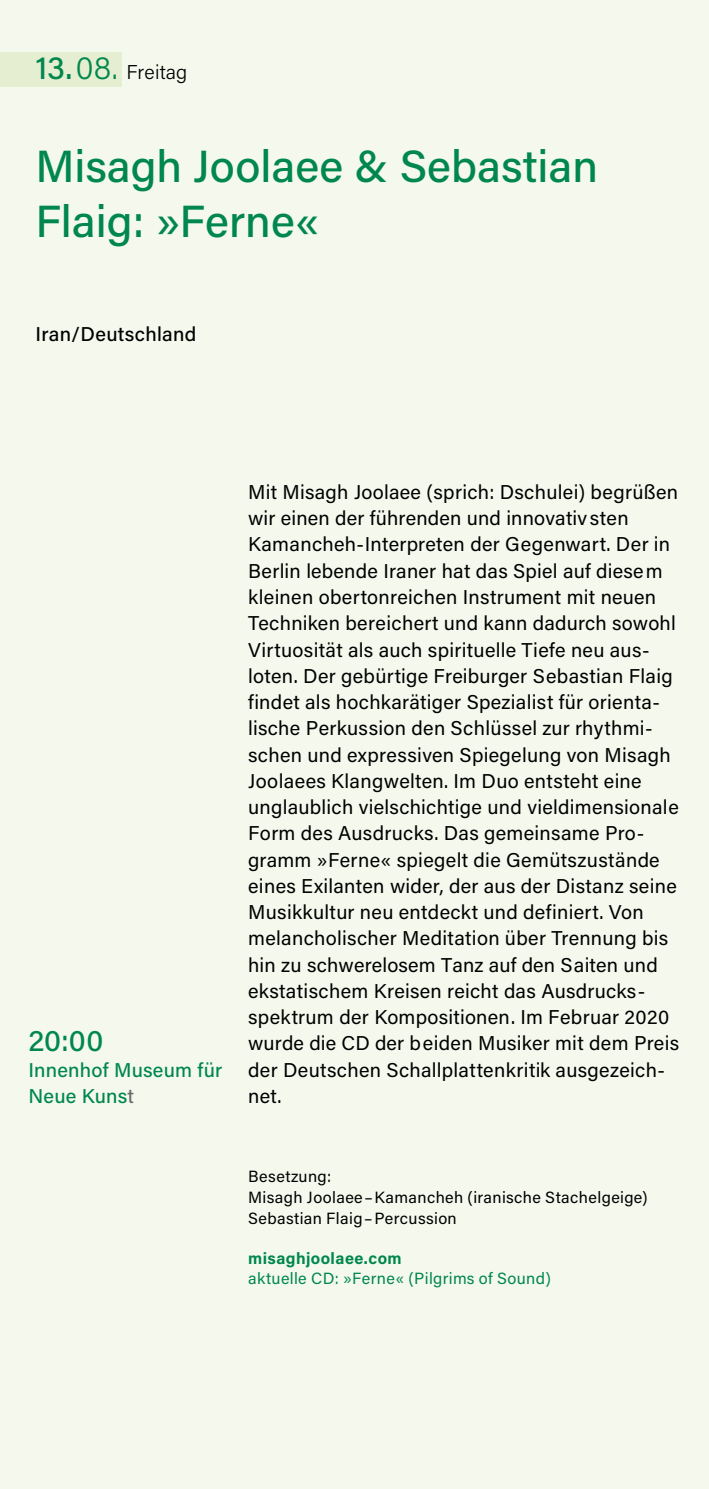
<style>
.page{position:relative;width:709px;height:1489px;background:#fff}
.page>*{position:absolute;margin:0;border:0;box-sizing:border-box;transform-origin:0 0}
.t1{font:500 45px/55px "Acumin Pro";color:#00874d}
.t2{font:500 30px "Acumin Pro";color:#00874d}
.t3{font:20px/26.2px "Acumin Pro";letter-spacing:.015em;color:#000}
.t4{font:500 20px/26.2px "Acumin Pro";letter-spacing:.01em;color:#00874d}
.t5{font:500 20px "Acumin Pro";letter-spacing:.015em;color:#000}
.t6{font:300 20px "Acumin Pro";letter-spacing:.01em;color:#000}
.t7{font:16.25px/21px "Acumin Pro";letter-spacing:.025em;color:#000}
.t8{font:16.25px "Acumin Pro";letter-spacing:.025em;color:#00874d}
.t9{font:700 16.25px "Acumin Pro";letter-spacing:.025em;color:#00874d}
.s1{font-weight:500;font-size:32.5px;color:#00874d}
.s2{font-size:32.5px;color:#00874d}
.s3{color:#6b6b6a}
</style>
<div class="page">
<div style="left:0;top:0;width:709px;height:1488px;background:#f5f9ed"></div>
<div style="left:0;top:52px;width:121px;height:34px;background:#e5eed0"></div>
<hr style="left:708px;top:52px;width:1px;height:34px;background:#e0ebc6">
<p class="t6" style="left:35px;top:58px;width:153px"><span class="s1">13.</span><span class="s2">08.</span> Freitag</p>
<h1 class="t1" style="left:35px;top:137px;width:564px">Misagh Joolaee &amp; Sebastian<br>Flaig: »Ferne«</h1>
<p class="t5" style="left:35px;top:320px;width:162px">Iran/Deutschland</p>
<h2 class="t2" style="left:28px;top:1019px;width:77px">20:00</h2>
<p class="t4" style="left:28px;top:1055px;width:195px">Innenhof Museum für<br>Neue Kuns<span class="s3">t</span></p>
<p class="t3" style="left:248px;top:478px;width:433px">Mit Misagh Joolaee (sprich: Dschulei) begrüßen wir einen der führenden und innovativ sten Kamancheh-Interpreten der Gegenwart. Der in Berlin lebende Iraner hat das Spiel auf diesem kleinen obertonreichen Instrument mit neuen Techniken bereichert und kann dadurch sowohl Virtuosität als auch spirituelle Tiefe neu aus&shy;loten. Der gebürtige Freiburger Sebastian Flaig findet als hochkarätiger Spezialist für orienta&shy;lische Perkussion den Schlüssel zur rhythmi&shy;schen und expressiven Spiegelung von Misagh Joolaees Klangwelten. Im Duo entsteht eine unglaublich vielschichtige und vieldimensionale Form des Ausdrucks. Das gemeinsame Pro&shy;gramm »Ferne« spiegelt die Gemütszustände eines Exilanten wider, der aus der Distanz seine Musikkultur neu entdeckt und definiert. Von melancholischer Meditation über Trennung bis hin zu schwerelosem Tanz auf den Saiten und ekstatischem Kreisen reicht das Ausdrucks&shy;spektrum der Kompositionen. Im Februar 2020 wurde die CD der beiden Musiker mit dem Preis der Deutschen Schallplattenkritik ausgezeich&shy;net.</p>
<p class="t7" style="left:248px;top:1164px;width:401px">Besetzung:<br>Misagh Joolaee–Kamancheh (iranische Stachelgeige)<br>Sebastian Flaig–Percussion</p>
<p class="t9" style="left:248px;top:1246px;width:155px">misaghjoolaee.com</p>
<p class="t8" style="left:248px;top:1266px;width:304px">aktuelle CD: »Ferne« (Pilgrims of Sound)</p>
</div>
